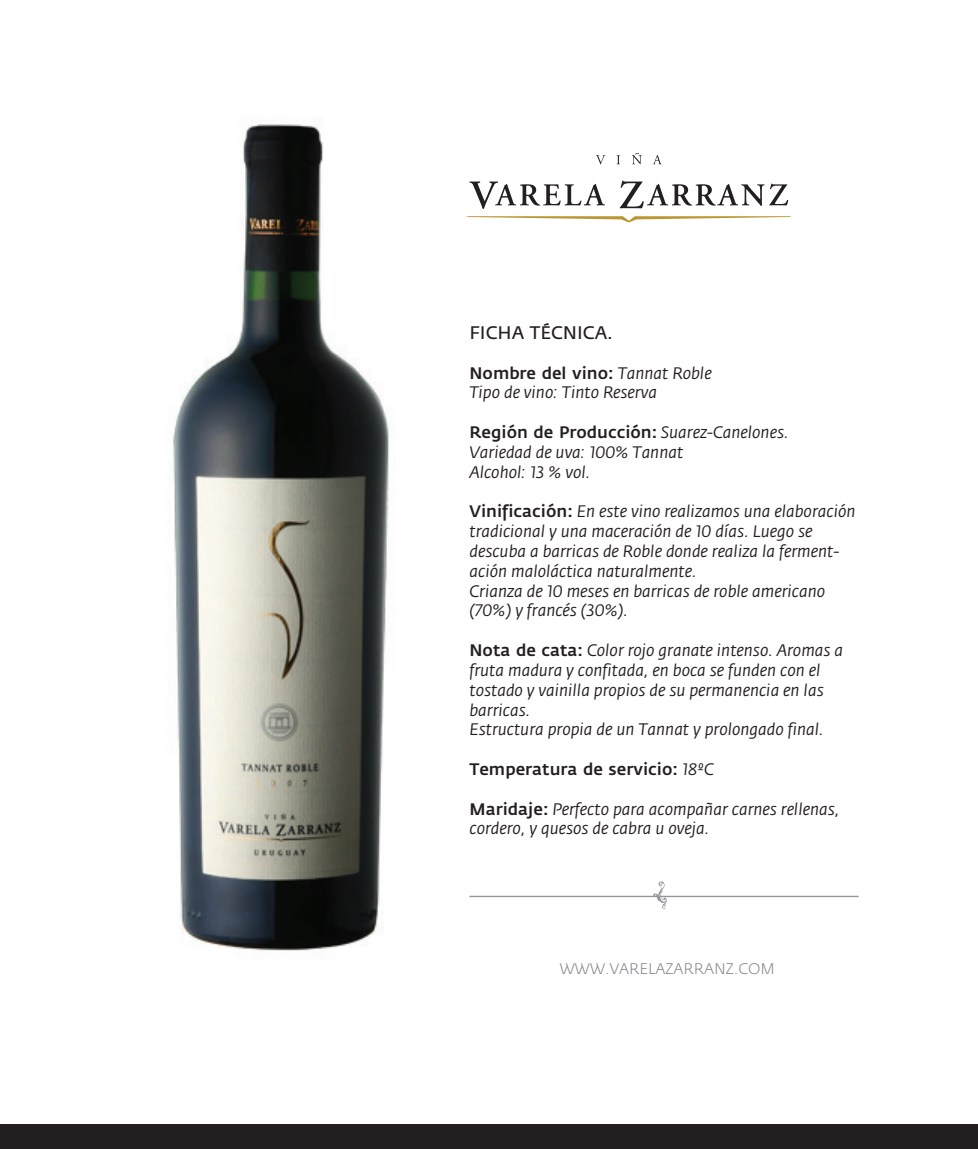
<style>
.page{position:relative;width:978px;height:1149px;background:#fff}
.page>*{position:absolute;margin:0;border:0;box-sizing:border-box;transform-origin:0 0}
.t1{font:18px "Fedra Sans";color:#231f20}
.t2{font:italic 16.5px/19.8px "Fedra Sans";color:#231f20}
.t3{font:500 16.5px "Fedra Sans";color:#231f20}
.t4{font:300 15.15px "Fedra Sans";color:#808285}
.s1{font-weight:500;font-style:normal}
.s2{font-weight:400;font-style:italic}
</style>
<div class="page">
<img style="left:173px;top:124px;width:336px;height:827px">
<svg style="left:596px;top:155px;width:9px;height:9px"></svg>
<svg style="left:617px;top:155px;width:3px;height:9px"></svg>
<svg style="left:632px;top:153px;width:10px;height:11px"></svg>
<svg style="left:653px;top:155px;width:9px;height:9px"></svg>
<svg style="left:469px;top:180px;width:319px;height:29px"></svg>
<svg style="left:466px;top:216px;width:326px;height:6px"></svg>
<hr style="left:469px;top:895px;width:390px;height:1px;background:#939598">
<svg style="left:653px;top:881px;width:14px;height:28px"></svg>
<div style="left:0;top:1123px;width:978px;height:25px;background:#231f20"></div>
<p class="t1" style="left:469px;top:323px;width:145px">FICHA TÉCNICA.</p>
<p class="t2" style="left:469px;top:363px;width:244px"><span class="s1">Nombre del vino:</span> Tannat Roble<br>Tipo de vino: Tinto Reserva</p>
<p class="t2" style="left:469px;top:423px;width:321px"><span class="s1">Región de Producción:</span> Suarez-Canelones.<br>Variedad de uva: 100% Tannat<br>Alcohol: 13 % vol.</p>
<p class="t2" style="left:469px;top:502px;width:387px"><span class="s1">Vinificación:</span> En este vino realizamos una elaboración tradicional y una maceración de 10 días. Luego se descuba a barricas de Roble donde realiza la ferment&shy;ación maloláctica naturalmente.<br>Crianza de 10 meses en barricas de roble americano (70%) y francés (30%).</p>
<p class="t2" style="left:469px;top:640px;width:375px"><span class="s1">Nota de cata:</span> Color rojo granate intenso. Aromas a fruta madura y confitada, en boca se funden con el tostado y vainilla propios de su permanencia en las barricas.<br>Estructura propia de un Tannat y prolongado final.</p>
<p class="t3" style="left:469px;top:759px;width:246px">Temperatura de servicio: <span class="s2">18ºC</span></p>
<p class="t2" style="left:469px;top:799px;width:371px"><span class="s1">Maridaje:</span> Perfecto para acompañar carnes rellenas, cordero, y quesos de cabra u oveja.</p>
<p class="t4" style="left:560px;top:959px;width:217px">WWW.VARELAZARRANZ.COM</p>
</div>
